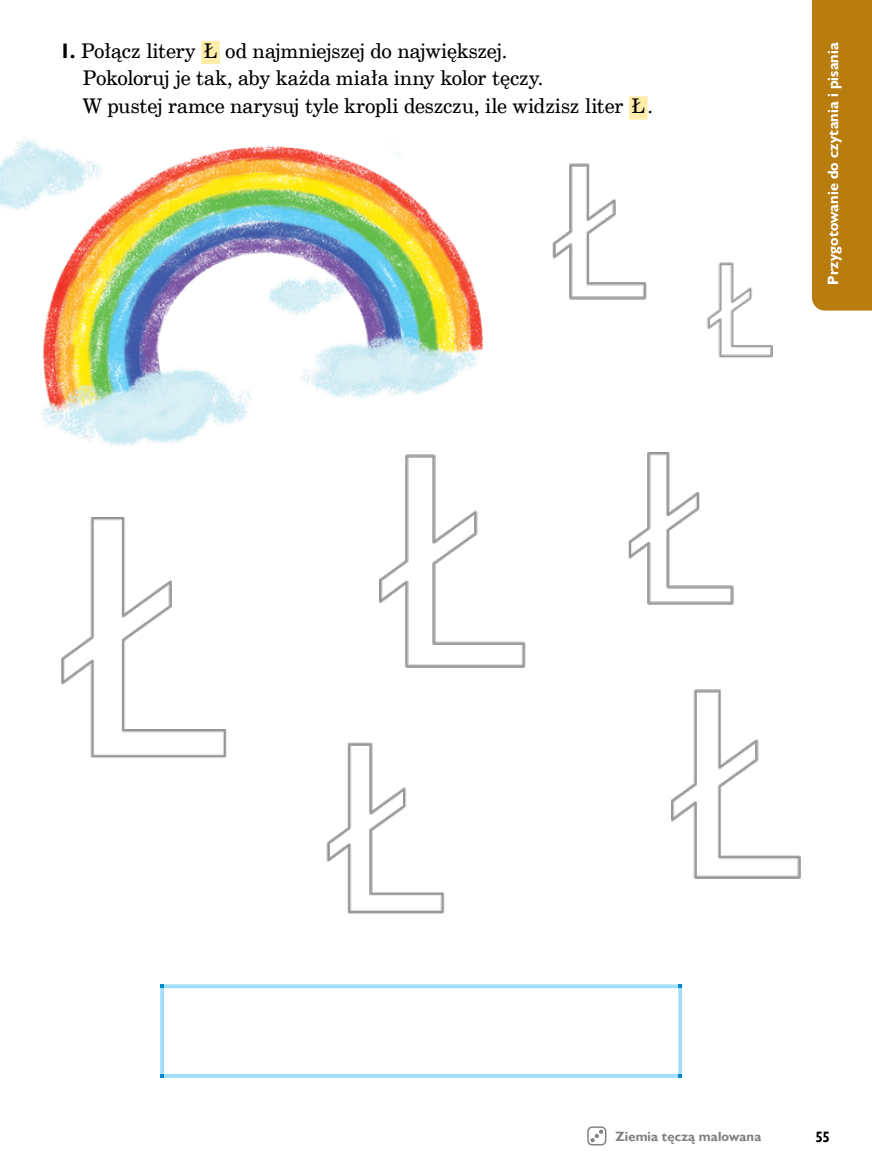
<style>
.page{position:relative;width:872px;height:1170px;background:#fff}
.page>*{position:absolute;margin:0;border:0;box-sizing:border-box;transform-origin:0 0}
.t1{font:20.25px/27.8px "Cent Schbook EU";letter-spacing:-.005em;color:#000}
.t2{font:700 15px "Humanst 521 EU";letter-spacing:.005em;color:#fff}
.t3{font:700 15px "Humanst 521 Cn EU";color:#000}
.t4{font:700 13.5px "Humanst 521 EU";letter-spacing:.01em;color:#808285}
.s1{font-family:"Humanst 521 EU";font-weight:700;font-size:21px}
</style>
<div class="page">
<svg style="left:160px;top:984px;width:522px;height:93px"></svg>
<svg style="left:678px;top:1073px;width:4px;height:4px"></svg>
<svg style="left:678px;top:984px;width:4px;height:4px"></svg>
<svg style="left:160px;top:1073px;width:4px;height:4px"></svg>
<svg style="left:160px;top:984px;width:4px;height:4px"></svg>
<div style="left:812px;top:0;width:60px;height:124px;background:#b97c0f"></div>
<div style="left:587px;top:1126px;width:19px;height:19px;border:2px solid #808285;border-radius:4px"></div>
<svg style="left:590px;top:1129px;width:13px;height:13px"></svg>
<div style="left:201px;top:41px;width:19px;height:23px;background:#ffeda9"></div>
<div style="left:629px;top:96px;width:18px;height:24px;background:#ffeda9"></div>
<img style="left:0;top:124px;width:872px;height:790px">
<p class="t1" style="left:83px;top:37px;width:571px;text-indent:-23px"><span class="s1">1.</span> Połącz litery Ł od najmniejszej do największej.<br>Pokoloruj je tak, aby każda miała inny kolor tęczy.<br>W pustej ramce narysuj tyle kropli deszczu, ile widzisz liter Ł.</p>
<p class="t2" style="left:823px;top:285px;width:244px;rotate:-90deg">Przygotowanie do czytania i pisania</p>
<p class="t4" style="left:615px;top:1128px;width:147px">Ziemia tęczą malowana</p>
<p class="t3" style="left:816px;top:1127px;width:15px">55</p>
</div>
